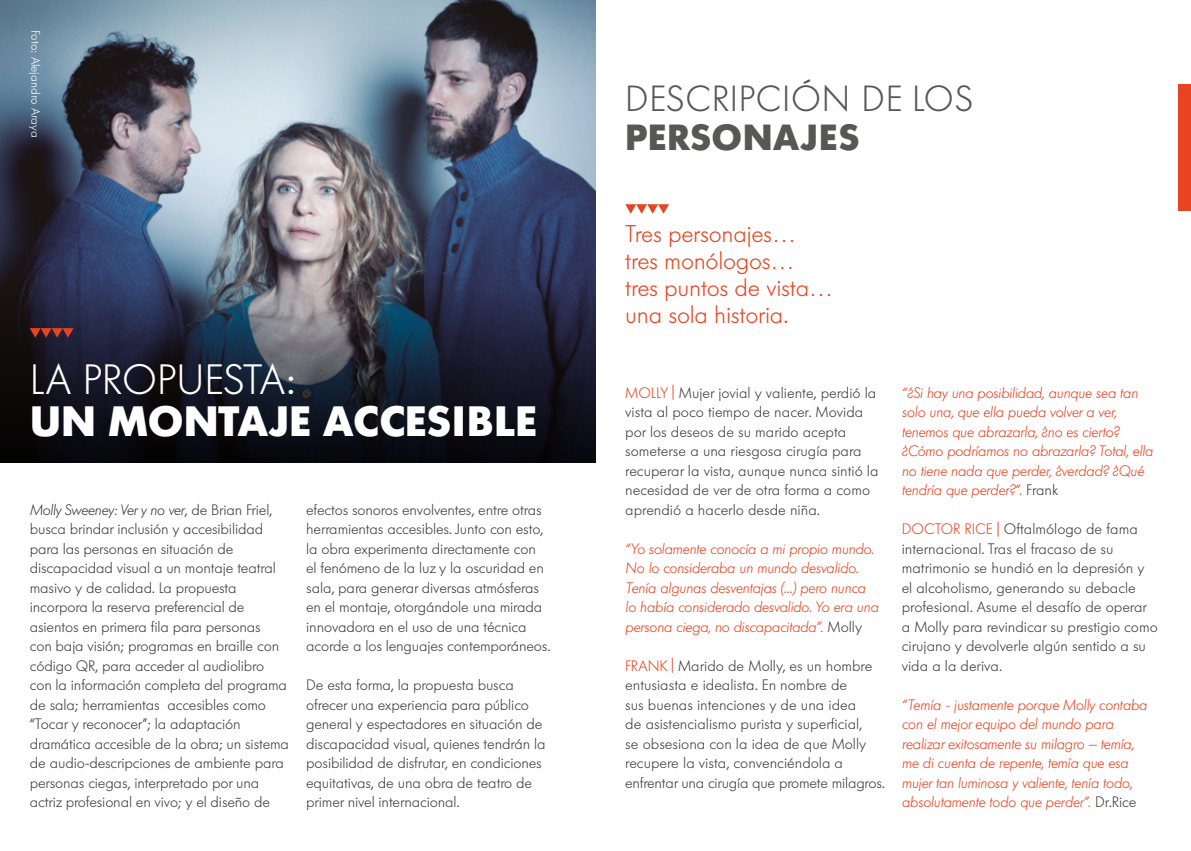
<style>
.page{position:relative;width:1191px;height:851px;background:#fff}
.page>*{position:absolute;margin:0;border:0;box-sizing:border-box;transform-origin:0 0}
.t1{font:700 42px "Futura Serie BQ";color:#fff}
.t2{font:300 42px "Futura Serie BQ";color:#fff}
.t3{font:300 36px "Futura Serie BQ";letter-spacing:.02em;color:#575756}
.t4{font:700 36px "Futura Serie BQ";letter-spacing:.02em;color:#575756}
.t5{font:300 24px/27px "Futura Serie BQ";letter-spacing:-.01em;color:#e84421}
.t6{font:300 15px/19.5px "Futura Serie BQ";letter-spacing:-.01em;color:#3c3c3b}
.t7{font:italic 300 15px/19.5px "Futura Serie BQ";color:#e84421}
.t8{font:300 12px "Futura Serie BQ";color:#fff}
.s1{font-style:italic}
.s2{color:#e84421}
.s3{font-style:normal;color:#3c3c3b}
</style>
<div class="page">
<img style="left:0;top:0;width:595px;height:213px">
<svg style="left:0;top:213px;width:595px;height:249px;background:#2d3244"></svg>
<div style="left:1179px;top:84px;width:12px;height:126px;background:#e84421"></div>
<svg style="left:30px;top:328px;width:44px;height:9px"></svg>
<svg style="left:625px;top:204px;width:44px;height:10px"></svg>
<p class="t8" style="left:43px;top:30px;width:109px;rotate:90deg">Foto: Alejandro Araya</p>
<h1 class="t2" style="left:30px;top:355px;width:267px">LA PROPUESTA:</h1>
<h1 class="t1" style="left:30px;top:395px;width:508px">UN MONTAJE ACCESIBLE</h1>
<p class="t6" style="left:30px;top:499px;width:261px"><span class="s1">Molly Sweeney: Ver y no ver</span>, de Brian Friel, busca brindar inclusión y accesibilidad para las personas en situación de discapacidad visual a un montaje teatral masivo y de calidad. La propuesta incorpora la reserva preferencial de asientos en primera fila para personas<br>con baja visión; programas en braille con código QR, para acceder al audiolibro con la información completa del programa de sala; herramientas accesibles como “Tocar y reconocer”; la adaptación dramática accesible de la obra; un sistema de audio-descripciones de ambiente para personas ciegas, interpretado por una actriz profesional en vivo; y el diseño de</p>
<p class="t6" style="left:306px;top:499px;width:246px">efectos sonoros envolventes, entre otras herramientas accesibles. Junto con esto, la obra experimenta directamente con<br>el fenómeno de la luz y la oscuridad en sala, para generar diversas atmósferas en el montaje, otorgándole una mirada innovadora en el uso de una técnica acorde a los lenguajes contemporáneos.</p>
<p class="t6" style="left:306px;top:675px;width:241px">De esta forma, la propuesta busca ofrecer una experiencia para público general y espectadores en situación de discapacidad visual, quienes tendrán la posibilidad de disfrutar, en condiciones equitativas, de una obra de teatro de primer nivel internacional.</p>
<h2 class="t3" style="left:625px;top:77px;width:349px">DESCRIPCIÓN DE LOS</h2>
<h2 class="t4" style="left:625px;top:115px;width:235px">PERSONAJES</h2>
<h3 class="t5" style="left:625px;top:221px;width:209px">Tres personajes… tres monólogos… tres puntos de vista… una sola historia.</h3>
<p class="t6" style="left:625px;top:383px;width:255px"><span class="s2">MOLLY |</span> Mujer jovial y valiente, perdió la vista al poco tiempo de nacer. Movida por los deseos de su marido acepta someterse a una riesgosa cirugía para recuperar la vista, aunque nunca sintió la necesidad de ver de otra forma a como aprendió a hacerlo desde niña.</p>
<p class="t7" style="left:625px;top:539px;width:255px">“Yo solamente conocía a mi propio mundo.<br>No lo consideraba un mundo desvalido.<br>Tenía algunas desventajas (...) pero nunca lo había considerado desvalido. Yo era una persona ciega, no discapacitada”. <span class="s3">Molly</span></p>
<p class="t6" style="left:625px;top:656px;width:261px"><span class="s2">FRANK |</span> Marido de Molly, es un hombre entusiasta e idealista. En nombre de<br>sus buenas intenciones y de una idea<br>de asistencialismo purista y superficial,<br>se obsesiona con la idea de que Molly recupere la vista, convenciéndola a enfrentar una cirugía que promete milagros.</p>
<p class="t7" style="left:901px;top:383px;width:253px">“¿Si hay una posibilidad, aunque sea tan solo una, que ella pueda volver a ver, tenemos que abrazarla, ¿no es cierto? ¿Cómo podríamos no abrazarla? Total, ella no tiene nada que perder, ¿verdad? ¿Qué tendría que perder?”. <span class="s3">Frank</span></p>
<p class="t6" style="left:901px;top:519px;width:257px"><span class="s2">DOCTOR RICE |</span> Oftalmólogo de fama internacional. Tras el fracaso de su matrimonio se hundió en la depresión y el alcoholismo, generando su debacle profesional. Asume el desafío de operar a Molly para revindicar su prestigio como cirujano y devolverle algún sentido a su vida a la deriva.</p>
<p class="t7" style="left:901px;top:695px;width:247px">“Temía - justamente porque Molly contaba con el mejor equipo del mundo para realizar exitosamente su milagro – temía, me di cuenta de repente, temía que esa mujer tan luminosa y valiente, tenía todo, absolutamente todo que perder”. <span class="s3">Dr.Rice</span></p>
</div>
